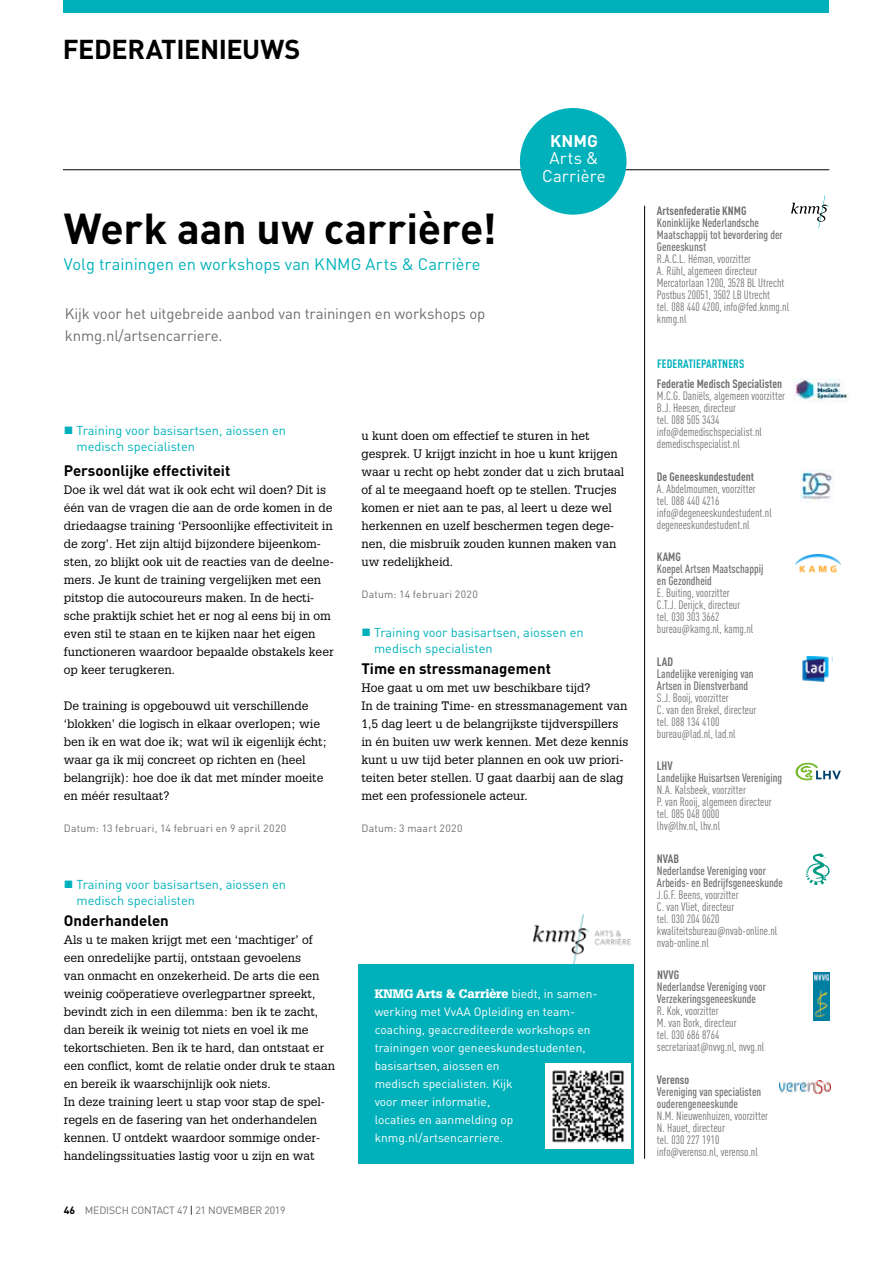
<style>
.page{position:relative;width:893px;height:1263px;background:#fff}
.page>*{position:absolute;margin:0;border:0;box-sizing:border-box;transform-origin:0 0}
.t1{font:700 42.75px "DINOT";letter-spacing:-.01em;color:#000}
.t2{font:700 27px "DINOT";letter-spacing:-.015em;color:#000}
.t3{font:16.8px/17.5px "DINOT";letter-spacing:.015em;color:#fff;text-align:center}
.t4{font:700 16.8px "DINOT";color:#fff}
.t5{font:16.5px "DINOT";color:#00b1bb}
.t6{font:15px/22.5px "DINOT";letter-spacing:-.01em;color:#706f6f}
.t7{font:700 15px "DINOT";color:#000}
.t8{font:12.75px/16.5px "DINOT";color:#00b1bb}
.t9{font:12px/18px "Glypha LT Std";color:#000}
.t10{font:condensed 12px/12px "DINOT";color:#706f6f}
.t11{font:500 condensed 12px/12px "DINOT";color:#706f6f}
.t12{font:12px/18px "DINOT";color:#fff}
.t13{font:700 condensed 12px "DINOT";color:#706f6f}
.t14{font:900 12px "Glypha LT Std";color:#fff}
.t15{font:700 condensed 12px "DINOT";letter-spacing:.01em;color:#00b1bb}
.t16{font:10.5px "DINOT";letter-spacing:.02em;color:#706f6f}
.t17{font:10.5px "DINOT";letter-spacing:-.015em;color:#706f6f}
.s1{font-weight:700;color:#000}
.s2{color:#000}
.s3{font-family:"DINOT";font-weight:400}
</style>
<div class="page">
<div style="left:64px;top:0;width:765px;height:13px;background:#00b1bb"></div>
<div style="left:814px;top:972px;width:15px;height:49px;background:#007fa2"></div>
<img style="left:814px;top:974px;width:15px;height:43px">
<svg style="left:795px;top:763px;width:46px;height:17px"></svg>
<img style="left:801px;top:470px;width:32px;height:32px">
<img style="left:802px;top:656px;width:30px;height:26px">
<svg style="left:806px;top:853px;width:23px;height:32px"></svg>
<img style="left:780px;top:1080px;width:50px;height:13px">
<img style="left:793px;top:378px;width:56px;height:24px">
<svg style="left:791px;top:196px;width:38px;height:32px"></svg>
<img style="left:795px;top:555px;width:45px;height:18px">
<hr style="left:63px;top:169px;width:766px;height:1px;background:#000">
<img style="left:533px;top:903px;width:113px;height:72px">
<div style="left:520px;top:108px;width:106px;height:107px;background:#00b1bb;border-radius:50%"></div>
<div style="left:358px;top:964px;width:275px;height:199px;background:#00b1bb"></div>
<hr style="left:644px;top:206px;width:1px;height:953px;background:#000">
<img style="left:545px;top:1063px;width:85px;height:85px">
<h2 class="t2" style="left:63px;top:32px;width:239px">FEDERATIENIEUWS</h2>
<h1 class="t1" style="left:64px;top:201px;width:434px">Werk aan uw carrière!</h1>
<h3 class="t5" style="left:64px;top:254px;width:418px">Volg trainingen en workshops van KNMG Arts &amp; Carrière</h3>
<p class="t6" style="left:65px;top:302px;width:422px">Kijk voor het uitgebreide aanbod van trainingen en workshops op knmg.nl/artsencarriere.</p>
<h3 class="t4" style="left:550px;top:130px;width:49px">KNMG</h3>
<h3 class="t3" style="left:542px;top:149px;width:65px">Arts &amp;<br>Carrière</h3>
<p class="t8" style="left:76px;top:422px;width:211px;text-indent:-13px">■ Training voor basisartsen, aiossen en medisch specialisten</p>
<p class="t7" style="left:64px;top:461px;width:168px">Persoonlijke effectiviteit</p>
<p class="t9" style="left:64px;top:481px;width:271px">Doe ik wel dát wat ik ook echt wil doen? Dit is één van de vragen die aan de orde komen in de driedaagse training ‘Persoonlijke effectiviteit in de zorg’. Het zijn altijd bijzondere bijeenkom&shy;sten, zo blijkt ook uit de reacties van de deelne&shy;mers. Je kunt de training vergelijken met een pitstop die autocoureurs maken. In de hecti&shy;sche praktijk schiet het er nog al eens bij in om even stil te staan en te kijken naar het eigen functioneren waardoor bepaalde obstakels keer op keer terugkeren.</p>
<p class="t9" style="left:64px;top:697px;width:265px">De training is opgebouwd uit verschillende ‘blokken’ die logisch in elkaar overlopen; wie ben ik en wat doe ik; wat wil ik eigenlijk écht; waar ga ik mij concreet op richten en (heel belangrijk): hoe doe ik dat met mínder moeite en méér resultaat?</p>
<p class="t16" style="left:64px;top:821px;width:224px">Datum: 13 februari, 14 februari en 9 april 2020</p>
<p class="t8" style="left:76px;top:876px;width:211px;text-indent:-13px">■ Training voor basisartsen, aiossen en medisch specialisten</p>
<p class="t7" style="left:64px;top:911px;width:107px">Onderhandelen</p>
<p class="t9" style="left:64px;top:931px;width:273px">Als u te maken krijgt met een ‘machtiger’ of een onredelijke partij, ontstaan gevoelens<br>van onmacht en onzekerheid. De arts die een weinig coöperatieve overlegpartner spreekt, bevindt zich in een dilemma: ben ik te zacht, dan bereik ik weinig tot niets en voel ik me tekortschieten. Ben ik te hard, dan ontstaat er een conflict, komt de relatie onder druk te staan en bereik ik waarschijnlijk ook niets.<br>In deze training leert u stap voor stap de spel&shy;regels en de fasering van het onderhandelen kennen. U ontdekt waardoor sommige onder&shy;handelingssituaties lastig voor u zijn en wat</p>
<p class="t17" style="left:64px;top:1204px;width:223px"><span class="s1">46</span> MEDISCH CONTACT 47 <span class="s2">|</span> 21 NOVEMBER 2019</p>
<p class="t9" style="left:361px;top:427px;width:264px">u kunt doen om effectief te sturen in het gesprek. U krijgt inzicht in hoe u kunt krijgen waar u recht op hebt zonder dat u zich brutaal of al te meegaand hoeft op te stellen. Trucjes komen er niet aan te pas, al leert u deze wel herkennen en uzelf beschermen tegen dege&shy;nen, die misbruik zouden kunnen maken van uw redelijkheid.</p>
<p class="t16" style="left:361px;top:587px;width:118px">Datum: 14 februari 2020</p>
<p class="t8" style="left:374px;top:624px;width:211px;text-indent:-13px">■ Training voor basisartsen, aiossen en medisch specialisten</p>
<p class="t7" style="left:361px;top:659px;width:191px">Time en stressmanagement</p>
<p class="t9" style="left:361px;top:679px;width:268px">Hoe gaat u om met uw beschikbare tijd?<br>In de training Time- en stressmanagement van 1,5 dag leert u de belangrijkste tijdverspillers in én buiten uw werk kennen. Met deze kennis kunt u uw tijd beter plannen en ook uw priori&shy;teiten beter stellen. U gaat daarbij aan de slag met een professionele acteur.</p>
<p class="t16" style="left:361px;top:821px;width:103px">Datum: 3 maart 2020</p>
<p class="t14" style="left:375px;top:987px;width:225px">KNMG Arts &amp; Carrière <span class="s3">biedt, in samen-</span></p>
<p class="t12" style="left:375px;top:1003px;width:217px">werking met VvAA Opleiding en team&shy;coaching, geaccrediteerde workshops en trainingen voor geneeskundestudenten, basisartsen, aiossen en<br>medisch specialisten. Kijk<br>voor meer informatie,<br>locaties en aanmelding op knmg.nl/artsencarriere.</p>
<p class="t13" style="left:657px;top:203px;width:91px">Artsenfederatie KNMG</p>
<p class="t11" style="left:657px;top:217px;width:127px">Koninklijke Nederlandsche<br>Maatschappij tot bevordering der<br>Geneeskunst</p>
<p class="t10" style="left:657px;top:253px;width:134px">R.A.C.L. Héman, voorzitter<br>A. Rühl, algemeen directeur<br>Mercatorlaan 1200, 3528 BL Utrecht<br>Postbus 20051, 3502 LB Utrecht<br>tel. 088 440 4200, info@fed.knmg.nl knmg.nl</p>
<p class="t15" style="left:657px;top:356px;width:89px">FEDERATIEPARTNERS</p>
<p class="t13" style="left:657px;top:376px;width:127px">Federatie Medisch Specialisten</p>
<p class="t10" style="left:657px;top:390px;width:130px">M.C.G. Daniëls, algemeen voorzitter<br>B.J. Heesen, directeur<br>tel. 088 505 3434 info@demedischspecialist.nl demedischspecialist.nl</p>
<p class="t13" style="left:657px;top:469px;width:99px">De Geneeskundestudent</p>
<p class="t10" style="left:657px;top:482px;width:116px">A. Abdelmoumen, voorzitter<br>tel. 088 440 4216 info@degeneeskundestudent.nl degeneeskundestudent.nl</p>
<p class="t13" style="left:657px;top:549px;width:25px">KAMG</p>
<p class="t11" style="left:657px;top:563px;width:108px">Koepel Artsen Maatschappij en Gezondheid</p>
<p class="t10" style="left:657px;top:587px;width:98px">E. Buiting, voorzitter<br>C.T.J. Derijck, directeur tel. 030 303 3662 bureau@kamg.nl, kamg.nl</p>
<p class="t13" style="left:657px;top:654px;width:18px">LAD</p>
<p class="t11" style="left:657px;top:667px;width:98px">Landelijke vereniging van<br>Artsen in Dienstverband</p>
<p class="t10" style="left:657px;top:691px;width:101px">S.J. Booij, voorzitter<br>C. van den Brekel, directeur tel. 088 134 4100 bureau@lad.nl, lad.nl</p>
<p class="t13" style="left:657px;top:758px;width:17px">LHV</p>
<p class="t11" style="left:657px;top:772px;width:127px">Landelijke Huisartsen Vereniging</p>
<p class="t10" style="left:657px;top:784px;width:116px">N.A. Kalsbeek, voorzitter<br>P. van Rooij, algemeen directeur tel. 085 048 0000<br>lhv@lhv.nl, lhv.nl</p>
<p class="t13" style="left:657px;top:851px;width:24px">NVAB</p>
<p class="t11" style="left:657px;top:864px;width:127px">Nederlandse Vereniging voor<br>Arbeids- en Bedrijfsgeneeskunde</p>
<p class="t10" style="left:657px;top:888px;width:122px">J.G.F. Beens, voorzitter<br>C. van Vliet, directeur<br>tel. 030 204 0620 kwaliteitsbureau@nvab-online.nl nvab-online.nl</p>
<p class="t13" style="left:657px;top:967px;width:24px">NVVG</p>
<p class="t11" style="left:657px;top:981px;width:110px">Nederlandse Vereniging voor<br>Verzekeringsgeneeskunde</p>
<p class="t10" style="left:657px;top:1005px;width:109px">R. Kok, voorzitter<br>M. van Bork, directeur<br>tel. 030 686 8764 secretariaat@nvvg.nl, nvvg.nl</p>
<p class="t13" style="left:657px;top:1072px;width:34px">Verenso</p>
<p class="t11" style="left:657px;top:1085px;width:106px">Vereniging van specialisten ouderengeneeskunde</p>
<p class="t10" style="left:657px;top:1109px;width:113px">N.M. Nieuwenhuizen, voorzitter<br>N. Hauet, directeur<br>tel. 030 227 1910 info@verenso.nl, verenso.nl</p>
</div>
